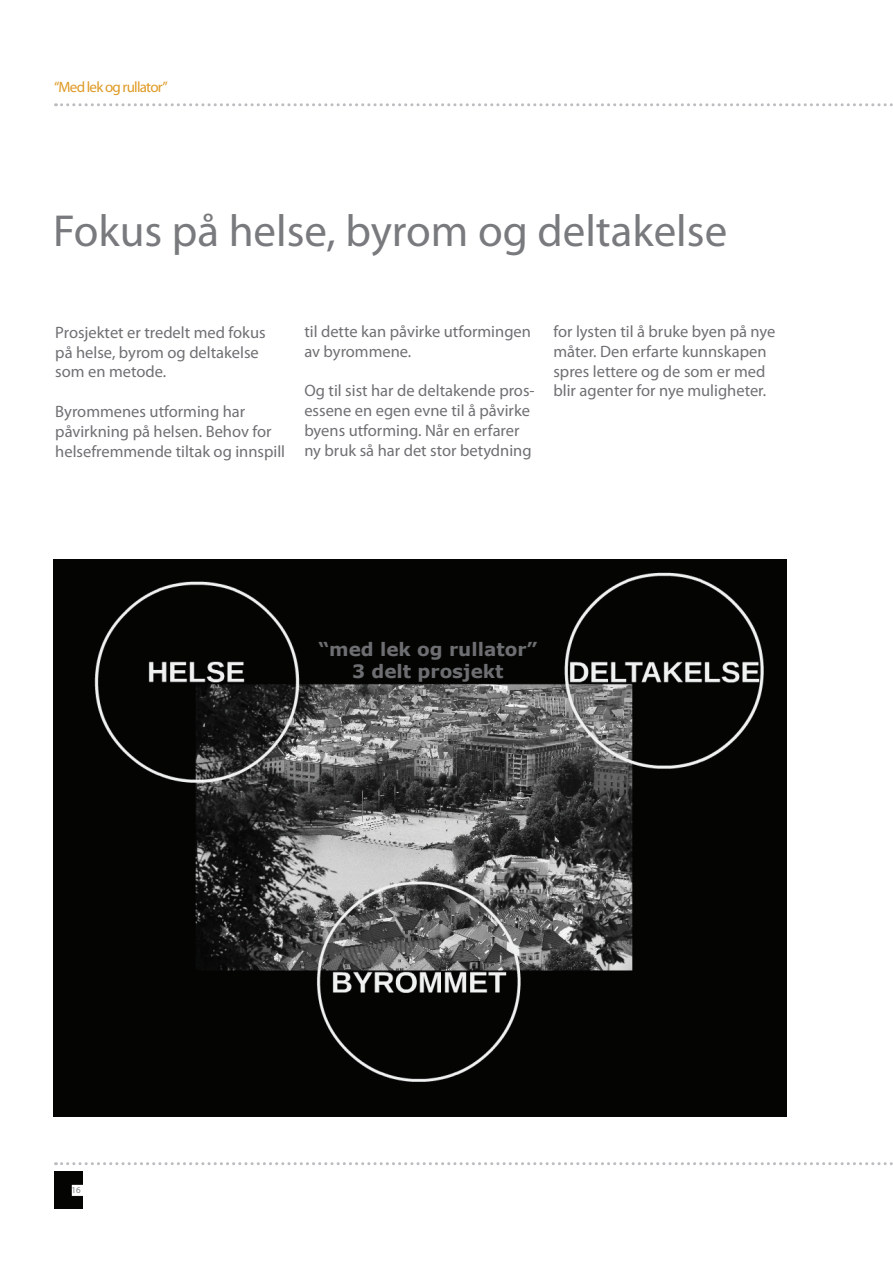
<style>
.page{position:relative;width:893px;height:1263px;background:#fff}
.page>*{position:absolute;margin:0;border:0;box-sizing:border-box;transform-origin:0 0}
.t1{font:45px "Myriad Pro";color:#787a7d}
.t2{font:700 18.45px/22px "Verdana";color:#6d6e71;text-align:center}
.t3{font:16.5px/19.8px "Myriad Pro";color:#6f7073}
.t4{font:15px "Myriad Pro";letter-spacing:-.05em;color:#df9a25}
.t5{font:9px "Myriad Pro";color:#787a7d}
</style>
<div class="page">
<img style="left:54px;top:1172px;width:29px;height:37px">
<svg style="left:55px;top:1162px;width:838px;height:3px"></svg>
<svg style="left:55px;top:103px;width:838px;height:3px"></svg>
<img style="left:53px;top:559px;width:734px;height:557px">
<p class="t4" style="left:54px;top:78px;width:115px">“Med lek og rullator”</p>
<h1 class="t1" style="left:53px;top:204px;width:676px">Fokus på helse, byrom og deltakelse</h1>
<p class="t3" style="left:55px;top:322px;width:212px">Prosjektet er tredelt med fokus på helse, byrom og deltakelse som en metode.</p>
<p class="t3" style="left:55px;top:401px;width:231px">Byrommenes utforming har påvirkning på helsen. Behov for helsefremmende tiltak og innspill</p>
<p class="t3" style="left:304px;top:321px;width:228px">til dette kan påvirke utformingen av byrommene.</p>
<p class="t3" style="left:304px;top:381px;width:232px">Og til sist har de deltakende pros&shy;essene en egen evne til å påvirke byens utforming. Når en erfarer ny bruk så har det stor betydning</p>
<p class="t3" style="left:553px;top:321px;width:223px">for lysten til å bruke byen på nye måter. Den erfarte kunnskapen spres lettere og de som er med blir agenter for nye muligheter.</p>
<p class="t2" style="left:318px;top:638px;width:220px">“med lek og rullator”<br>3 delt prosjekt</p>
<p class="t5" style="left:71px;top:1184px;width:11px">16</p>
</div>
